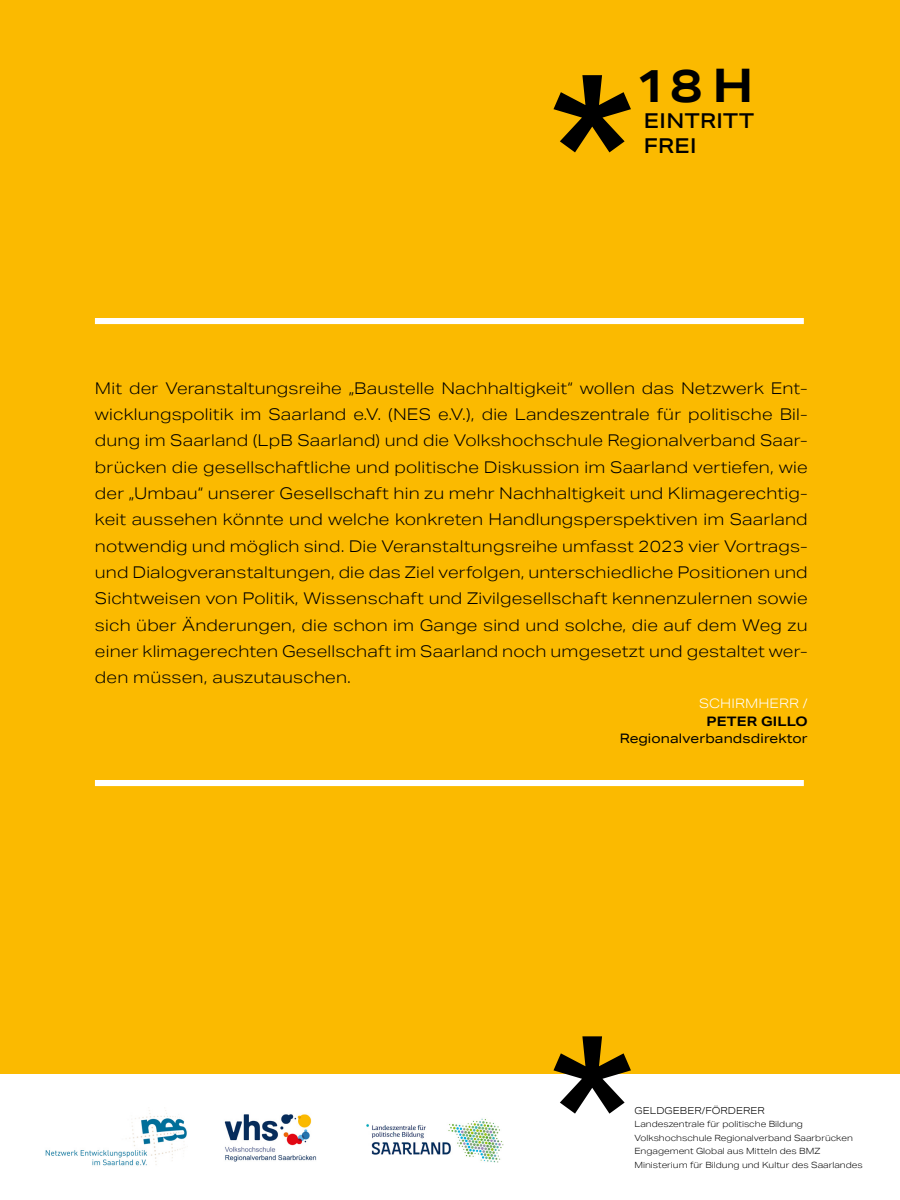
<style>
.page{position:relative;width:900px;height:1200px;background:#fbba00}
.page>*{position:absolute;margin:0;border:0;box-sizing:border-box;transform-origin:0 0}
.t1{font:700 46.35px "Aktiv Grotesk Ex";color:#000}
.t2{font:500 20.55px/24.6px "Aktiv Grotesk Ex";letter-spacing:.02em;color:#000}
.t3{font:300 16.2px/26.4px "Aktiv Grotesk Ex";letter-spacing:.01em;color:#000;text-align:justify}
.t4{font:13.05px "Aktiv Grotesk Ex";letter-spacing:.01em;color:#000}
.t5{font:300 13.05px "Aktiv Grotesk Ex";letter-spacing:.01em;color:#fff}
.t6{font:700 13.05px "Aktiv Grotesk Ex";letter-spacing:.01em;color:#000}
.t7{font:300 9.6px "Aktiv Grotesk Ex";letter-spacing:.01em;color:#000}
.t8{font:300 8.55px/13.5px "Aktiv Grotesk Ex";color:#000}
</style>
<div class="page">
<div style="left:0;top:1075px;width:900px;height:125px;background:#fff"></div>
<img style="left:224px;top:1114px;width:93px;height:48px">
<img style="left:367px;top:1118px;width:137px;height:45px">
<img style="left:45px;top:1110px;width:142px;height:56px">
<svg style="left:553px;top:1036px;width:78px;height:78px"></svg>
<div style="left:95px;top:318px;width:709px;height:6px;background:#fff"></div>
<div style="left:95px;top:780px;width:709px;height:6px;background:#fff"></div>
<svg style="left:553px;top:75px;width:78px;height:77px"></svg>
<h1 class="t1" style="left:635px;top:57px;width:120px">18 H</h1>
<p class="t2" style="left:644px;top:109px;width:112px">EINTRITT<br>FREI</p>
<p class="t3" style="left:95px;top:375px;width:714px">Mit der Veranstaltungsreihe „Baustelle Nachhaltigkeit“ wollen das Netzwerk Ent&shy;wicklungspolitik im Saarland e.V. (NES e.V.), die Landeszentrale für politische Bil&shy;dung im Saarland (LpB Saarland) und die Volkshochschule Regionalverband Saar&shy;brücken die gesellschaftliche und politische Diskussion im Saarland vertiefen, wie der „Umbau“ unserer Gesellschaft hin zu mehr Nachhaltigkeit und Klimagerechtig&shy;keit aussehen könnte und welche konkreten Handlungsperspektiven im Saarland notwendig und möglich sind. Die Veranstaltungsreihe umfasst 2023 vier Vortrags&shy;und Dialogveranstaltungen, die das Ziel verfolgen, unterschiedliche Positionen und Sichtweisen von Politik, Wissenschaft und Zivilgesellschaft kennenzulernen sowie sich über Änderungen, die schon im Gange sind und solche, die auf dem Weg zu einer klimagerechten Gesellschaft im Saarland noch umgesetzt und gestaltet wer&shy;den müssen, auszutauschen.</p>
<p class="t5" style="left:699px;top:696px;width:110px">SCHIRMHERR /</p>
<p class="t6" style="left:707px;top:713px;width:103px">PETER GILLO</p>
<p class="t4" style="left:620px;top:731px;width:189px">Regionalverbandsdirektor</p>
<p class="t7" style="left:634px;top:1105px;width:132px">GELDGEBER/FÖRDERER</p>
<p class="t8" style="left:634px;top:1118px;width:230px">Landeszentrale für politische Bildung Volkshochschule Regionalverband Saarbrücken Engagement Global aus Mitteln des BMZ Ministerium für Bildung und Kultur des Saarlandes</p>
</div>
